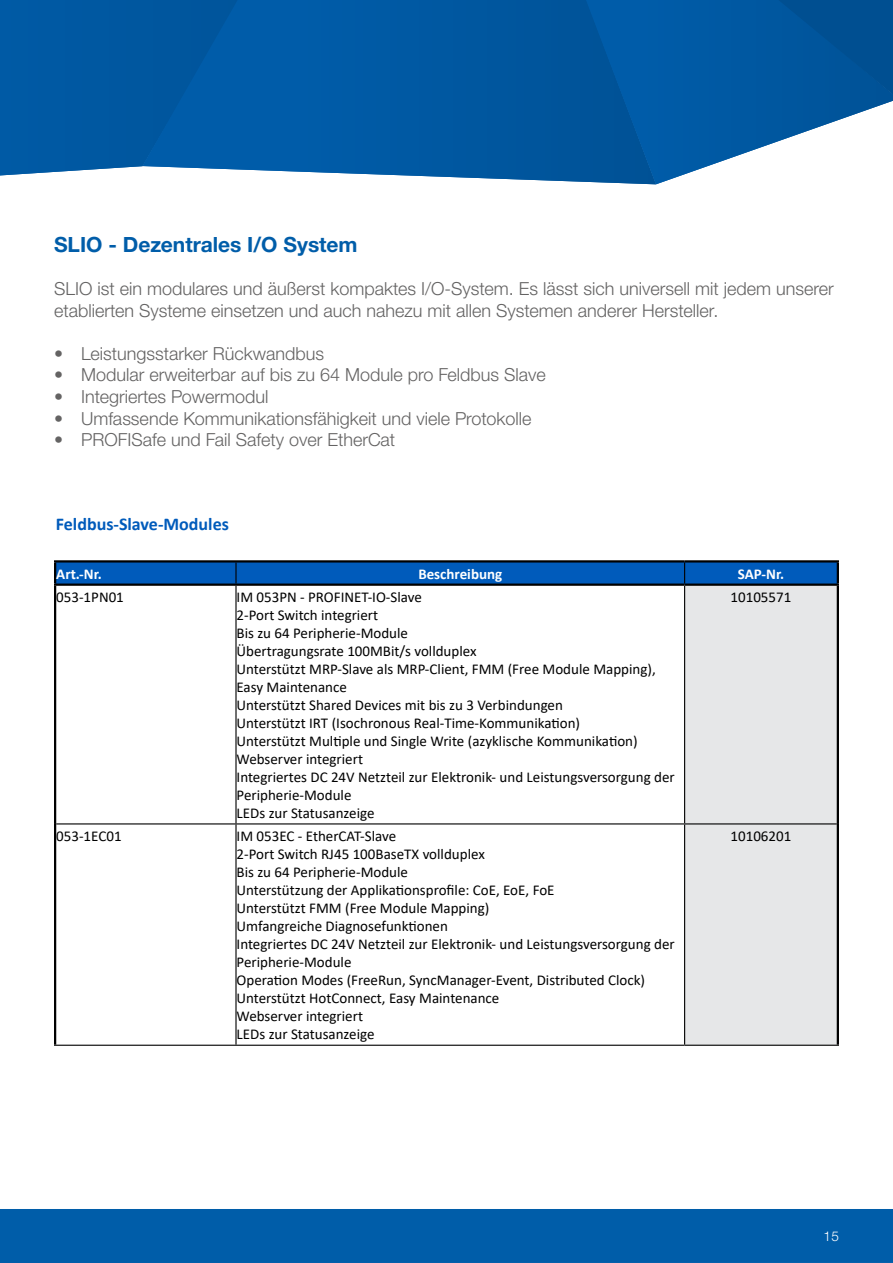
<style>
.page{position:relative;width:893px;height:1263px;background:#fff}
.page>*{position:absolute;margin:0;border:0;box-sizing:border-box;transform-origin:0 0}
.t1{font:700 21px "Helvetica Neue LTW1 G";color:#005da9}
.t2{font:300 18px/21.6px "Helvetica Neue LTW1 G";color:#646363}
.t3{font:700 18px "Calibri";color:#005bbb}
.t4{font:15px/18px "Calibri";color:#000}
.t5{font:700 15px "Calibri";color:#fff}
.t6{font:300 13.5px "Helvetica Neue LTW1 G";color:#fff}
</style>
<div class="page">
<div style="left:0;top:1209px;width:893px;height:54px;background:#005da9"></div>
<div style="left:0;top:0;width:142px;height:175px;background:#0058a2"></div>
<svg style="left:142px;top:0;width:444px;height:182px;background:#0c61a7"></svg>
<svg style="left:586px;top:99px;width:307px;height:85px"></svg>
<svg style="left:492px;top:0;width:401px;height:99px;background:#00569e"></svg>
<div style="left:685px;top:586px;width:152px;height:459px;background:#e6e7e8"></div>
<hr style="left:54px;top:562px;width:2px;height:21px;background:#000">
<div style="left:55px;top:562px;width:782px;height:21px;background:#005bbb"></div>
<hr style="left:54px;top:560px;width:182px;height:2px;background:#000">
<hr style="left:236px;top:560px;width:449px;height:2px;background:#000">
<hr style="left:685px;top:560px;width:154px;height:2px;background:#000">
<hr style="left:837px;top:562px;width:2px;height:21px;background:#000">
<hr style="left:54px;top:583px;width:182px;height:3px;background:#000">
<hr style="left:236px;top:583px;width:449px;height:3px;background:#000">
<hr style="left:685px;top:583px;width:154px;height:3px;background:#000">
<hr style="left:54px;top:586px;width:2px;height:238px;background:#000">
<hr style="left:235px;top:586px;width:2px;height:237px;background:#000">
<hr style="left:684px;top:586px;width:1px;height:237px;background:#000">
<hr style="left:837px;top:586px;width:2px;height:238px;background:#000">
<hr style="left:54px;top:824px;width:2px;height:221px;background:#000">
<hr style="left:235px;top:824px;width:2px;height:221px;background:#000">
<hr style="left:684px;top:824px;width:1px;height:221px;background:#000">
<hr style="left:837px;top:824px;width:2px;height:221px;background:#000">
<hr style="left:56px;top:823px;width:180px;height:1px;background:#000">
<hr style="left:236px;top:823px;width:449px;height:1px;background:#000">
<hr style="left:685px;top:823px;width:152px;height:1px;background:#000">
<hr style="left:54px;top:1045px;width:182px;height:1px;background:#000">
<hr style="left:236px;top:1045px;width:449px;height:1px;background:#000">
<hr style="left:685px;top:1045px;width:154px;height:1px;background:#000">
<h1 class="t1" style="left:54px;top:231px;width:305px">SLIO - Dezentrales I/O System</h1>
<p class="t2" style="left:54px;top:278px;width:781px">SLIO ist ein modulares und äußerst kompaktes I/O-System. Es lässt sich universell mit jedem unserer etablierten Systeme einsetzen und auch nahezu mit allen Systemen anderer Hersteller.</p>
<p class="t2" style="left:54px;top:343px;width:272px">• Leistungsstarker Rückwandbus</p>
<p class="t2" style="left:54px;top:364px;width:493px">• Modular erweiterbar auf bis zu 64 Module pro Feldbus Slave</p>
<p class="t2" style="left:54px;top:386px;width:216px">• Integriertes Powermodul</p>
<p class="t2" style="left:54px;top:407px;width:479px">• Umfassende Kommunikationsfähigkeit und viele Protokolle</p>
<p class="t2" style="left:54px;top:429px;width:343px">• PROFISafe und Fail Safety over EtherCat</p>
<p class="t3" style="left:56px;top:512px;width:175px">Feldbus-Slave-Modules</p>
<p class="t5" style="left:56px;top:563px;width:47px">Art.-Nr.</p>
<p class="t5" style="left:418px;top:563px;width:85px">Beschreibung</p>
<p class="t5" style="left:738px;top:563px;width:48px">SAP-Nr.</p>
<p class="t4" style="left:56px;top:587px;width:69px">053-1PN01</p>
<p class="t4" style="left:237px;top:587px;width:440px">IM 053PN - PROFINET-IO-Slave<br>2-Port Switch integriert<br>Bis zu 64 Peripherie-Module<br>Übertragungsrate 100MBit/s vollduplex<br>Unterstützt MRP-Slave als MRP-Client, FMM (Free Module Mapping), Easy Maintenance<br>Unterstützt Shared Devices mit bis zu 3 Verbindungen<br>Unterstützt IRT (Isochronous Real-Time-Kommunikation)<br>Unterstützt Multiple und Single Write (azyklische Kommunikation)<br>Webserver integriert<br>Integriertes DC 24V Netzteil zur Elektronik- und Leistungsversorgung der Peripherie-Module<br>LEDs zur Statusanzeige</p>
<p class="t4" style="left:730px;top:587px;width:62px">10105571</p>
<p class="t4" style="left:56px;top:827px;width:67px">053-1EC01</p>
<p class="t4" style="left:237px;top:827px;width:440px">IM 053EC - EtherCAT-Slave<br>2-Port Switch RJ45 100BaseTX vollduplex<br>Bis zu 64 Peripherie-Module<br>Unterstützung der Applikationsprofile: CoE, EoE, FoE<br>Unterstützt FMM (Free Module Mapping)<br>Umfangreiche Diagnosefunktionen<br>Integriertes DC 24V Netzteil zur Elektronik- und Leistungsversorgung der Peripherie-Module<br>Operation Modes (FreeRun, SyncManager-Event, Distributed Clock)<br>Unterstützt HotConnect, Easy Maintenance<br>Webserver integriert<br>LEDs zur Statusanzeige</p>
<p class="t4" style="left:730px;top:827px;width:62px">10106201</p>
<p class="t6" style="left:823px;top:1228px;width:17px">15</p>
</div>
